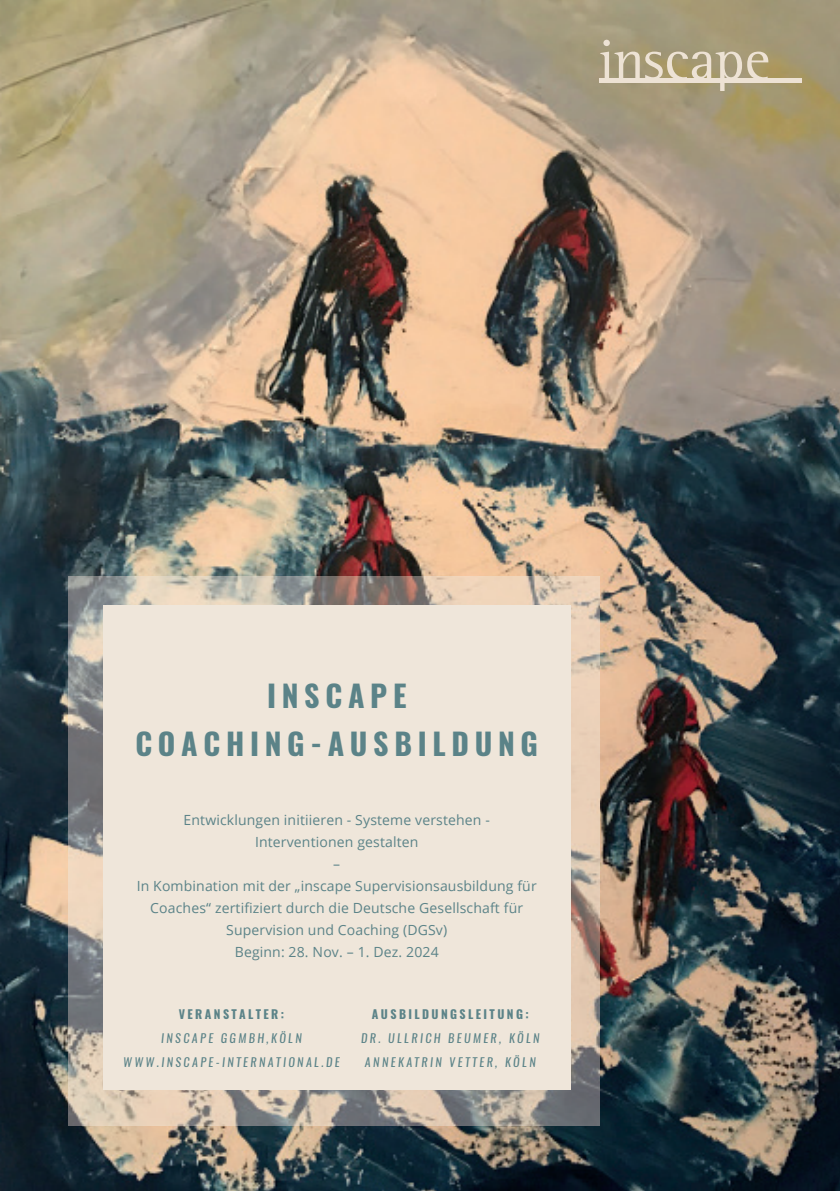
<style>
.page{position:relative;width:840px;height:1191px;background:#fff}
.page>*{position:absolute;margin:0;border:0;box-sizing:border-box;transform-origin:0 0}
.t1{font:700 30px/48px "Oswald";letter-spacing:.19em;color:#5b8388;text-align:center}
.t2{font:14px/22px "Open Sans";letter-spacing:.01em;color:#5b8388;text-align:center}
.t3{font:italic 12px/24px "Oswald";letter-spacing:.2em;color:#5b8388;text-align:center}
.t4{font:700 12px "Oswald";letter-spacing:.2em;color:#5b8388}
</style>
<div class="page">
<img style="left:0;top:0;width:839px;height:1191px">
<img style="left:68px;top:577px;width:531px;height:548px">
<div style="left:103px;top:605px;width:467px;height:485px;background:#efe6da"></div>
<svg style="left:600px;top:40px;width:167px;height:51px"></svg>
<hr style="left:599px;top:79px;width:202px;height:4px;background:#ede2d4">
<h1 class="t1" style="left:135px;top:672px;width:404px">INSCAPE<br>COACHING-AUSBILDUNG</h1>
<p class="t2" style="left:137px;top:808px;width:401px">Entwicklungen initiieren - Systeme verstehen - Interventionen gestalten<br>–<br>In Kombination mit der „inscape Supervisionsausbildung für Coaches“ zertifiziert durch die Deutsche Gesellschaft für Supervision und Coaching (DGSv)<br>Beginn: 28. Nov. – 1. Dez. 2024</p>
<p class="t4" style="left:179px;top:1005px;width:107px">VERANSTALTER:</p>
<p class="t3" style="left:123px;top:1026px;width:218px">INSCAPE GGMBH,KÖLN<br>WWW.INSCAPE-INTERNATIONAL.DE</p>
<p class="t4" style="left:372px;top:1005px;width:158px">AUSBILDUNGSLEITUNG:</p>
<p class="t3" style="left:361px;top:1026px;width:180px">DR. ULLRICH BEUMER, KÖLN<br>ANNEKATRIN VETTER, KÖLN</p>
</div>
